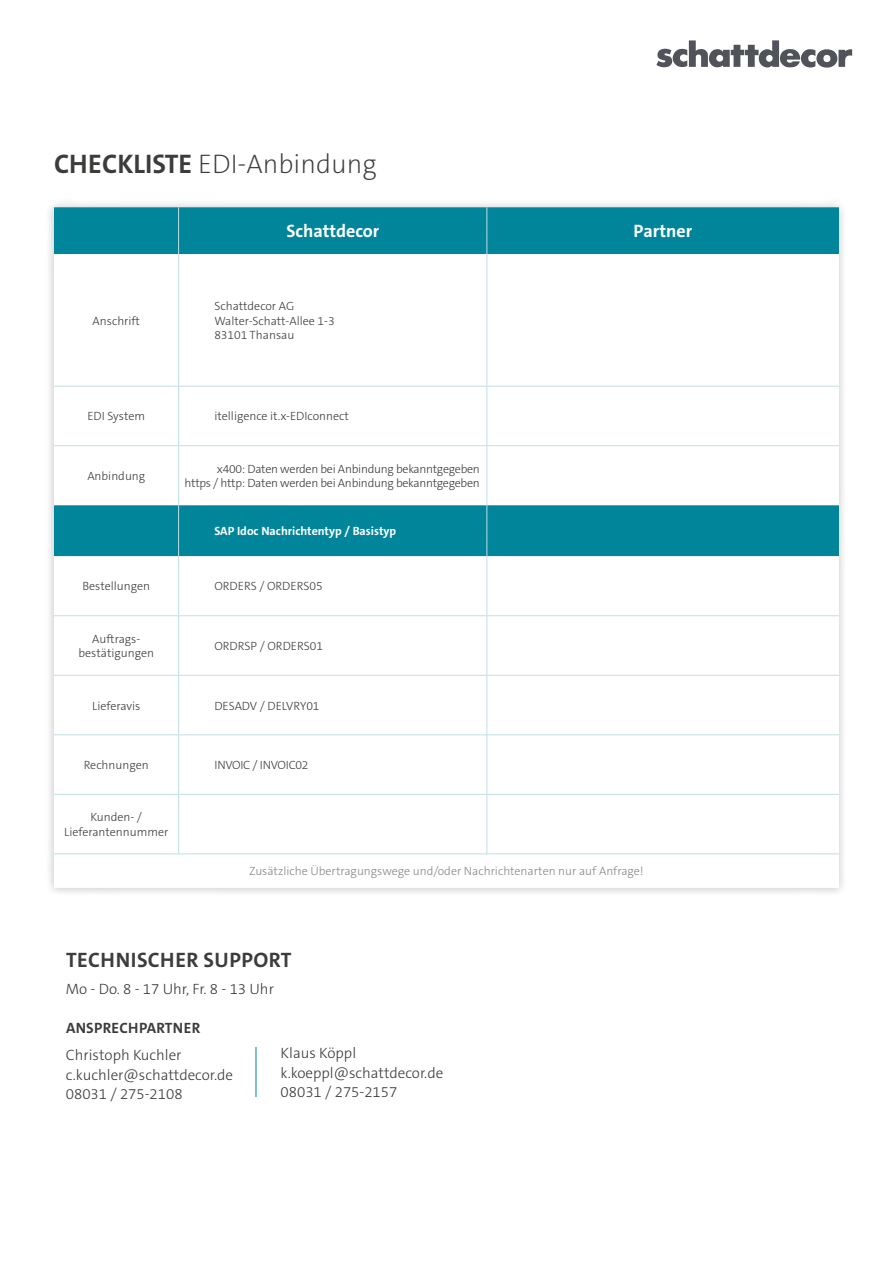
<style>
.page{position:relative;width:893px;height:1263px;background:#fff}
.page>*{position:absolute;margin:0;border:0;box-sizing:border-box;transform-origin:0 0}
.t1{font:200 27px "The Sans E5";color:#3c3c3b}
.t2{font:700 21px "The Sans E5";letter-spacing:.02em;color:#3c3c3b}
.t3{font:700 18px "The Sans E5";color:#fff}
.t4{font:300 15px/19.5px "The Sans E5";color:#3c3c3b}
.t5{font:700 15px "The Sans E5";letter-spacing:.02em;color:#3c3c3b}
.t6{font:300 12px/14.4px "The Sans E5";color:#3c3c3b;text-align:center}
.t7{font:300 12px/14.4px "The Sans E5";letter-spacing:-.02em;color:#3c3c3b;text-align:right}
.t8{font:300 12px "The Sans E5";color:#878787}
.t9{font:700 12px "The Sans E5";color:#fff}
.s1{font-weight:700}
</style>
<div class="page">
<svg style="left:656px;top:40px;width:196px;height:28px"></svg>
<div style="left:45px;top:198px;width:803px;height:699px;background:#000;opacity:.23"></div>
<div style="left:54px;top:207px;width:785px;height:47px;background:#00859b"></div>
<svg style="left:54px;top:254px;width:785px;height:634px"></svg>
<hr style="left:178px;top:254px;width:1px;height:132px;background:#c0dfe4">
<hr style="left:178px;top:386px;width:1px;height:59px;background:#c0dfe4">
<hr style="left:178px;top:556px;width:1px;height:59px;background:#c0dfe4">
<hr style="left:178px;top:616px;width:1px;height:59px;background:#c0dfe4">
<hr style="left:178px;top:676px;width:1px;height:58px;background:#c0dfe4">
<hr style="left:178px;top:735px;width:1px;height:59px;background:#c0dfe4">
<hr style="left:178px;top:795px;width:1px;height:58px;background:#c0dfe4">
<hr style="left:486px;top:254px;width:1px;height:132px;background:#c0dfe4">
<hr style="left:486px;top:386px;width:1px;height:59px;background:#c0dfe4">
<hr style="left:486px;top:556px;width:1px;height:59px;background:#c0dfe4">
<hr style="left:486px;top:616px;width:1px;height:59px;background:#c0dfe4">
<hr style="left:486px;top:676px;width:1px;height:58px;background:#c0dfe4">
<hr style="left:486px;top:735px;width:1px;height:59px;background:#c0dfe4">
<hr style="left:486px;top:795px;width:1px;height:58px;background:#c0dfe4">
<hr style="left:54px;top:386px;width:125px;height:1px;background:#c0dfe4">
<hr style="left:179px;top:386px;width:308px;height:1px;background:#c0dfe4">
<hr style="left:487px;top:386px;width:352px;height:1px;background:#c0dfe4">
<hr style="left:54px;top:445px;width:125px;height:1px;background:#c0dfe4">
<hr style="left:179px;top:445px;width:308px;height:1px;background:#c0dfe4">
<hr style="left:487px;top:445px;width:352px;height:1px;background:#c0dfe4">
<hr style="left:178px;top:446px;width:1px;height:59px;background:#c0dfe4">
<hr style="left:486px;top:446px;width:1px;height:59px;background:#c0dfe4">
<hr style="left:54px;top:794px;width:125px;height:1px;background:#c0dfe4">
<hr style="left:179px;top:794px;width:308px;height:1px;background:#c0dfe4">
<hr style="left:487px;top:794px;width:352px;height:1px;background:#c0dfe4">
<hr style="left:54px;top:615px;width:125px;height:1px;background:#c0dfe4">
<hr style="left:179px;top:615px;width:308px;height:1px;background:#c0dfe4">
<hr style="left:487px;top:615px;width:352px;height:1px;background:#c0dfe4">
<hr style="left:54px;top:675px;width:125px;height:1px;background:#c0dfe4">
<hr style="left:179px;top:675px;width:308px;height:1px;background:#c0dfe4">
<hr style="left:487px;top:675px;width:352px;height:1px;background:#c0dfe4">
<hr style="left:54px;top:734px;width:125px;height:1px;background:#c0dfe4">
<hr style="left:179px;top:734px;width:308px;height:1px;background:#c0dfe4">
<hr style="left:487px;top:734px;width:352px;height:1px;background:#c0dfe4">
<hr style="left:54px;top:853px;width:125px;height:1px;background:#c0dfe4">
<hr style="left:179px;top:853px;width:308px;height:1px;background:#c0dfe4">
<hr style="left:487px;top:853px;width:352px;height:1px;background:#c0dfe4">
<hr style="left:178px;top:207px;width:1px;height:47px;background:#c0dfe4">
<hr style="left:486px;top:207px;width:1px;height:47px;background:#c0dfe4">
<hr style="left:178px;top:505px;width:1px;height:51px;background:#c0dfe4">
<hr style="left:486px;top:505px;width:1px;height:51px;background:#c0dfe4">
<hr style="left:256px;top:1047px;width:1px;height:50px;background:#00859b">
<h1 class="t1" style="left:54px;top:147px;width:324px"><span class="s1">CHECKLISTE</span> EDI-Anbindung</h1>
<p class="t6" style="left:93px;top:313px;width:49px">Anschrift</p>
<h3 class="t3" style="left:286px;top:220px;width:94px">Schattdecor</h3>
<h3 class="t3" style="left:634px;top:220px;width:60px">Partner</h3>
<p class="t6" style="left:214px;top:299px;width:122px;text-align:left">Schattdecor AG<br>Walter-Schatt-Allee 1-3<br>83101 Thansau</p>
<p class="t6" style="left:87px;top:409px;width:59px">EDI System</p>
<p class="t6" style="left:214px;top:409px;width:136px">itelligence it.x-EDIconnect</p>
<p class="t6" style="left:87px;top:469px;width:59px">Anbindung</p>
<p class="t7" style="left:185px;top:461px;width:297px">x400: Daten werden bei Anbindung bekanntgegeben<br>https / http: Daten werden bei Anbindung bekanntgegeben</p>
<p class="t9" style="left:214px;top:523px;width:183px">SAP Idoc Nachrichtentyp / Basistyp</p>
<p class="t6" style="left:82px;top:579px;width:69px">Bestellungen</p>
<p class="t6" style="left:214px;top:579px;width:110px">ORDERS / ORDERS05</p>
<p class="t6" style="left:79px;top:632px;width:77px">Auftrags&shy;bestätigungen</p>
<p class="t6" style="left:214px;top:639px;width:110px">ORDRSP / ORDERS01</p>
<p class="t6" style="left:92px;top:698px;width:50px">Lieferavis</p>
<p class="t6" style="left:214px;top:698px;width:107px">DESADV / DELVRY01</p>
<p class="t6" style="left:84px;top:758px;width:66px">Rechnungen</p>
<p class="t7" style="left:214px;top:758px;width:96px">INVOIC / INVOIC02</p>
<p class="t6" style="left:64px;top:810px;width:106px">Kunden- /<br>Lieferantennummer</p>
<p class="t8" style="left:249px;top:863px;width:396px">Zusätzliche Übertragungswege und/oder Nachrichtenarten nur auf Anfrage!</p>
<h2 class="t2" style="left:66px;top:946px;width:227px">TECHNISCHER SUPPORT</h2>
<p class="t4" style="left:66px;top:979px;width:210px">Mo - Do. 8 - 17 Uhr, Fr. 8 - 13 Uhr</p>
<p class="t5" style="left:66px;top:1018px;width:136px">ANSPRECHPARTNER</p>
<p class="t4" style="left:281px;top:1043px;width:164px">Klaus Köppl k.koeppl@schattdecor.de<br>08031 / 275-2157</p>
<p class="t4" style="left:66px;top:1045px;width:169px">Christoph Kuchler c.kuchler@schattdecor.de<br>08031 / 275-2108</p>
</div>
